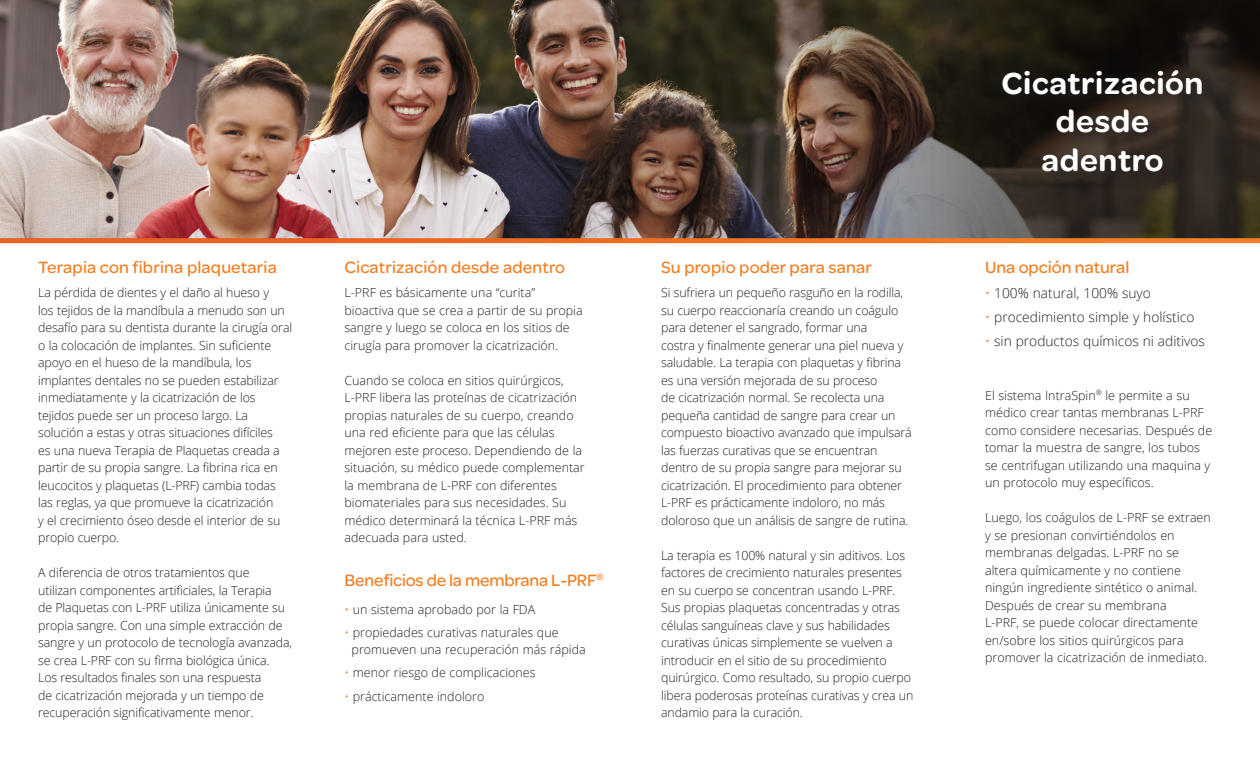
<style>
.page{position:relative;width:1260px;height:765px;background:#fff}
.page>*{position:absolute;margin:0;border:0;box-sizing:border-box;transform-origin:0 0}
.t1{font:600 32.5px "Omnes";letter-spacing:.02em;color:#fff}
.t2{font:500 17.5px "Omnes";letter-spacing:.01em;color:#f48026}
.t3{font:500 17.5px "Omnes";letter-spacing:-.01em;color:#f48026}
.t4{font:300 13.75px "Open Sans";color:#231f20}
.t5{font:300 12.5px/17.5px "Open Sans";letter-spacing:-.01em;color:#231f20}
.s1{color:#f48026}
</style>
<div class="page">
<img style="left:0;top:0;width:1260px;height:238px">
<svg style="left:0;top:238px;width:1260px;height:5px;background:#e86d27"></svg>
<svg style="left:1001px;top:63px;width:224px;height:126px;background:#29221c"></svg>
<p class="t2" style="left:38px;top:255px;width:240px">Terapia con fibrina plaquetaria</p>
<p class="t5" style="left:38px;top:284px;width:256px">La pérdida de dientes y el daño al hueso y<br>los tejidos de la mandíbula a menudo son un desafío para su dentista durante la cirugía oral o la colocación de implantes. Sin suficiente apoyo en el hueso de la mandíbula, los implantes dentales no se pueden estabilizar inmediatamente y la cicatrización de los tejidos puede ser un proceso largo. La solución a estas y otras situaciones difíciles<br>es una nueva Terapia de Plaquetas creada a partir de su propia sangre. La fibrina rica en leucocitos y plaquetas (L-PRF) cambia todas las reglas, ya que promueve la cicatrización<br>y el crecimiento óseo desde el interior de su propio cuerpo.</p>
<p class="t5" style="left:38px;top:564px;width:256px">A diferencia de otros tratamientos que<br>utilizan componentes artificiales, la Terapia<br>de Plaquetas con L-PRF utiliza únicamente su propia sangre. Con una simple extracción de sangre y un protocolo de tecnología avanzada, se crea L-PRF con su firma biológica única.<br>Los resultados finales son una respuesta<br>de cicatrización mejorada y un tiempo de recuperación significativamente menor.</p>
<p class="t2" style="left:345px;top:255px;width:222px">Cicatrización desde adentro</p>
<p class="t5" style="left:345px;top:284px;width:240px">L-PRF es básicamente una “curita” bioactiva que se crea a partir de su propia sangre y luego se coloca en los sitios de cirugía para promover la cicatrización.</p>
<p class="t5" style="left:345px;top:371px;width:242px">Cuando se coloca en sitios quirúrgicos, L-PRF libera las proteínas de cicatrización propias naturales de su cuerpo, creando una red eficiente para que las células mejoren este proceso. Dependiendo de la situación, su médico puede complementar la membrana de L-PRF con diferentes biomateriales para sus necesidades. Su médico determinará la técnica L-PRF más adecuada para usted.</p>
<p class="t3" style="left:345px;top:568px;width:261px">Beneficios de la membrana L-PRF<sup>®</sup></p>
<p class="t5" style="left:345px;top:600px;width:192px"><span class="s1">•</span> un sistema aprobado por la FDA</p>
<p class="t5" style="left:345px;top:624px;width:216px"><span class="s1">•</span> propiedades curativas naturales que</p>
<p class="t5" style="left:352px;top:640px;width:236px">promueven una recuperación más rápida</p>
<p class="t5" style="left:345px;top:664px;width:193px"><span class="s1">•</span> menor riesgo de complicaciones</p>
<p class="t5" style="left:345px;top:687px;width:141px"><span class="s1">•</span> prácticamente indoloro</p>
<p class="t2" style="left:661px;top:255px;width:212px">Su propio poder para sanar</p>
<p class="t5" style="left:661px;top:284px;width:252px">Si sufriera un pequeño rasguño en la rodilla, su cuerpo reaccionaría creando un coágulo para detener el sangrado, formar una<br>costra y finalmente generar una piel nueva y saludable. La terapia con plaquetas y fibrina es una versión mejorada de su proceso<br>de cicatrización normal. Se recolecta una pequeña cantidad de sangre para crear un compuesto bioactivo avanzado que impulsará las fuerzas curativas que se encuentran dentro de su propia sangre para mejorar su cicatrización. El procedimiento para obtener L-PRF es prácticamente indoloro, no más doloroso que un análisis de sangre de rutina.</p>
<p class="t5" style="left:661px;top:546px;width:254px">La terapia es 100% natural y sin aditivos. Los factores de crecimiento naturales presentes en su cuerpo se concentran usando L-PRF.<br>Sus propias plaquetas concentradas y otras células sanguíneas clave y sus habilidades curativas únicas simplemente se vuelven a introducir en el sitio de su procedimiento quirúrgico. Como resultado, su propio cuerpo libera poderosas proteínas curativas y crea un andamio para la curación.</p>
<p class="t1" style="left:1002px;top:60px;width:203px">Cicatrización</p>
<p class="t1" style="left:1056px;top:99px;width:95px">desde</p>
<p class="t1" style="left:1041px;top:138px;width:124px">adentro</p>
<p class="t2" style="left:985px;top:255px;width:146px">Una opción natural</p>
<p class="t4" style="left:985px;top:284px;width:167px"><span class="s1">•</span> 100% natural, 100% suyo</p>
<p class="t4" style="left:985px;top:308px;width:211px"><span class="s1">•</span> procedimiento simple y holístico</p>
<p class="t4" style="left:985px;top:332px;width:221px"><span class="s1">•</span> sin productos químicos ni aditivos</p>
<p class="t5" style="left:985px;top:386px;width:229px">El sistema IntraSpin<sup>®</sup> le permite a su médico crear tantas membranas L-PRF como considere necesarias. Después de tomar la muestra de sangre, los tubos se centrifugan utilizando una maquina y un protocolo muy específicos.</p>
<p class="t5" style="left:985px;top:508px;width:227px">Luego, los coágulos de L-PRF se extraen y se presionan convirtiéndolos en membranas delgadas. L-PRF no se altera químicamente y no contiene ningún ingrediente sintético o animal.</p>
<p class="t5" style="left:985px;top:596px;width:224px">Después de crear su membrana<br>L-PRF, se puede colocar directamente en/sobre los sitios quirúrgicos para promover la cicatrización de inmediato.</p>
</div>
